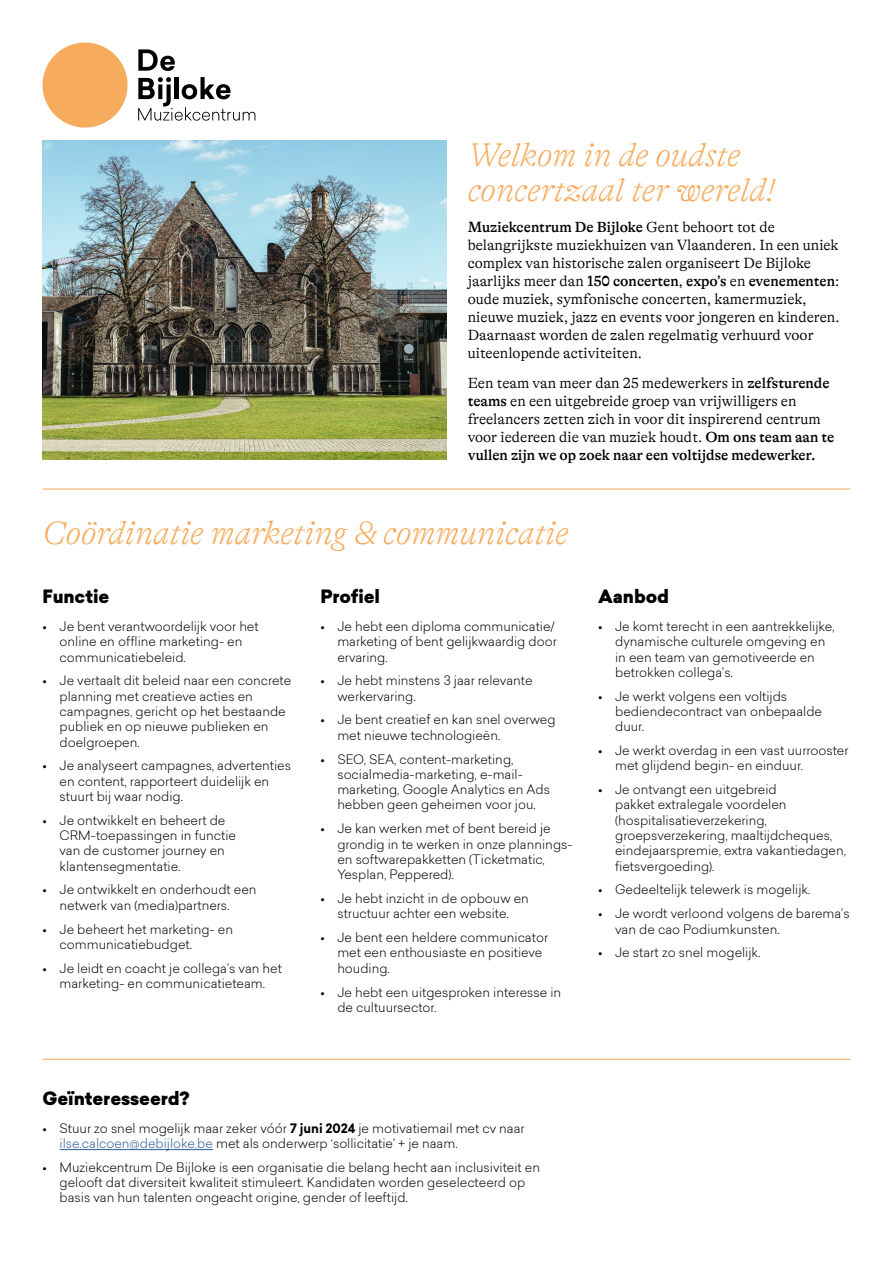
<style>
.page{position:relative;width:893px;height:1263px;background:#fff}
.page>*{position:absolute;margin:0;border:0;box-sizing:border-box;transform-origin:0 0}
.t1{font:italic 100 33px/34.5px "GT Alpina";color:#f7ab5c}
.t2{font:900 18px "Sailec";letter-spacing:-.005em;color:#000}
.t3{font:300 15px/18px "GT Alpina";color:#000}
.t4{font:300 12.75px/15.3px "Sailec";color:#000}
.s1{font-weight:500}
.s2{font-weight:700}
.s3{color:#275b9b}
</style>
<div class="page">
<img style="left:43px;top:140px;width:403px;height:320px">
<div style="left:43px;top:43px;width:85px;height:85px;background:#f7ab5c;border-radius:50%"></div>
<svg style="left:138px;top:49px;width:37px;height:22px"></svg>
<svg style="left:138px;top:77px;width:117px;height:44px"></svg>
<hr style="left:43px;top:489px;width:807px;height:1px;background:#f7ab5c">
<hr style="left:43px;top:1059px;width:807px;height:1px;background:#f7ab5c">
<hr style="left:60px;top:1149px;width:153px;height:1px;background:#275b9b">
<h1 class="t1" style="left:468px;top:138px;width:309px">Welkom in de oudste concertzaal ter wereld!</h1>
<p class="t3" style="left:468px;top:218px;width:373px"><span class="s1">Muziekcentrum De Bijloke</span> Gent behoort tot de belangrijkste muziekhuizen van Vlaanderen. In een uniek complex van historische zalen organiseert De Bijloke jaarlijks meer dan <span class="s1">150 concerten</span>, <span class="s1">expo’s</span> en <span class="s1">evenementen</span>: oude muziek, symfonische concerten, kamermuziek, nieuwe muziek, jazz en events voor jongeren en kinderen.<br>Daarnaast worden de zalen regelmatig verhuurd voor uiteenlopende activiteiten.</p>
<p class="t3" style="left:468px;top:374px;width:368px">Een team van meer dan 25 medewerkers in <span class="s1">zelfsturende teams</span> en een uitgebreide groep van vrijwilligers en freelancers zetten zich in voor dit inspirerend centrum voor iedereen die van muziek houdt. <span class="s1">Om ons team aan te vullen zijn we op zoek naar een voltijdse medewerker.</span></p>
<h1 class="t1" style="left:43px;top:516px;width:527px">Coördinatie marketing &amp; communicatie</h1>
<h2 class="t2" style="left:43px;top:583px;width:68px">Functie</h2>
<p class="t4" style="left:60px;top:618px;width:201px;text-indent:-17px">• Je bent verantwoordelijk voor het online en offline marketing- en communicatiebeleid.</p>
<p class="t4" style="left:60px;top:673px;width:233px;text-indent:-17px">• Je vertaalt dit beleid naar een concrete planning met creatieve acties en campagnes, gericht op het bestaande publiek en op nieuwe publieken en doelgroepen.</p>
<p class="t4" style="left:60px;top:758px;width:233px;text-indent:-17px">• Je analyseert campagnes, advertenties en content, rapporteert duidelijk en stuurt bij waar nodig.</p>
<p class="t4" style="left:60px;top:812px;width:178px;text-indent:-17px">• Je ontwikkelt en beheert de<br>CRM-toepassingen in functie van de customer journey en klantensegmentatie.</p>
<p class="t4" style="left:60px;top:882px;width:199px;text-indent:-17px">• Je ontwikkelt en onderhoudt een netwerk van (media)partners.</p>
<p class="t4" style="left:60px;top:921px;width:175px;text-indent:-17px">• Je beheert het marketing- en communicatiebudget.</p>
<p class="t4" style="left:43px;top:960px;width:241px;text-align:center">• Je leidt en coacht je collega’s van het marketing- en communicatieteam.</p>
<h2 class="t2" style="left:320px;top:583px;width:61px">Profiel</h2>
<p class="t4" style="left:337px;top:618px;width:221px;text-indent:-17px">• Je hebt een diploma communicatie/ marketing of bent gelijkwaardig door ervaring.</p>
<p class="t4" style="left:337px;top:673px;width:197px;text-indent:-17px">• Je hebt minstens 3 jaar relevante werkervaring.</p>
<p class="t4" style="left:337px;top:712px;width:220px;text-indent:-17px">• Je bent creatief en kan snel overweg met nieuwe technologieën.</p>
<p class="t4" style="left:337px;top:751px;width:214px;text-indent:-17px">• SEO, SEA, content-marketing, socialmedia-marketing, e-mail&shy;marketing, Google Analytics en Ads hebben geen geheimen voor jou.</p>
<p class="t4" style="left:337px;top:820px;width:237px;text-indent:-17px">• Je kan werken met of bent bereid je grondig in te werken in onze plannings&shy;en softwarepakketten (Ticketmatic, Yesplan, Peppered).</p>
<p class="t4" style="left:320px;top:890px;width:210px;text-align:center">• Je hebt inzicht in de opbouw en structuur achter een website.</p>
<p class="t4" style="left:337px;top:929px;width:212px;text-indent:-17px">• Je bent een heldere communicator met een enthousiaste en positieve houding.</p>
<p class="t4" style="left:337px;top:984px;width:225px;text-indent:-17px">• Je hebt een uitgesproken interesse in de cultuursector.</p>
<h2 class="t2" style="left:598px;top:583px;width:73px">Aanbod</h2>
<p class="t4" style="left:615px;top:618px;width:221px;text-indent:-17px">• Je komt terecht in een aantrekkelijke, dynamische culturele omgeving en in een team van gemotiveerde en betrokken collega’s.</p>
<p class="t4" style="left:615px;top:688px;width:208px;text-indent:-17px">• Je werkt volgens een voltijds bediendecontract van onbepaalde duur.</p>
<p class="t4" style="left:615px;top:742px;width:235px;text-indent:-17px">• Je werkt overdag in een vast uurrooster met glijdend begin- en einduur.</p>
<p class="t4" style="left:615px;top:781px;width:232px;text-indent:-17px">• Je ontvangt een uitgebreid<br>pakket extralegale voordelen (hospitalisatieverzekering, groepsverzekering, maaltijdcheques, eindejaarspremie, extra vakantiedagen, fietsvergoeding).</p>
<p class="t4" style="left:598px;top:882px;width:214px">• Gedeeltelijk telewerk is mogelijk.</p>
<p class="t4" style="left:615px;top:905px;width:236px;text-indent:-17px">• Je wordt verloond volgens de barema’s van de cao Podiumkunsten.</p>
<p class="t4" style="left:598px;top:945px;width:164px">• Je start zo snel mogelijk.</p>
<h2 class="t2" style="left:43px;top:1085px;width:149px">Geïnteresseerd?</h2>
<p class="t4" style="left:60px;top:1120px;width:467px;text-indent:-17px">• Stuur zo snel mogelijk maar zeker vóór <span class="s2">7 juni 2024</span> je motivatiemail met cv naar <span class="s3">ilse.calcoen@debijloke.be</span> met als onderwerp ‘sollicitatie’ + je naam.</p>
<p class="t4" style="left:60px;top:1159px;width:482px;text-indent:-17px">• Muziekcentrum De Bijloke is een organisatie die belang hecht aan inclusiviteit en gelooft dat diversiteit kwaliteit stimuleert. Kandidaten worden geselecteerd op basis van hun talenten ongeacht origine, gender of leeftijd.</p>
</div>
